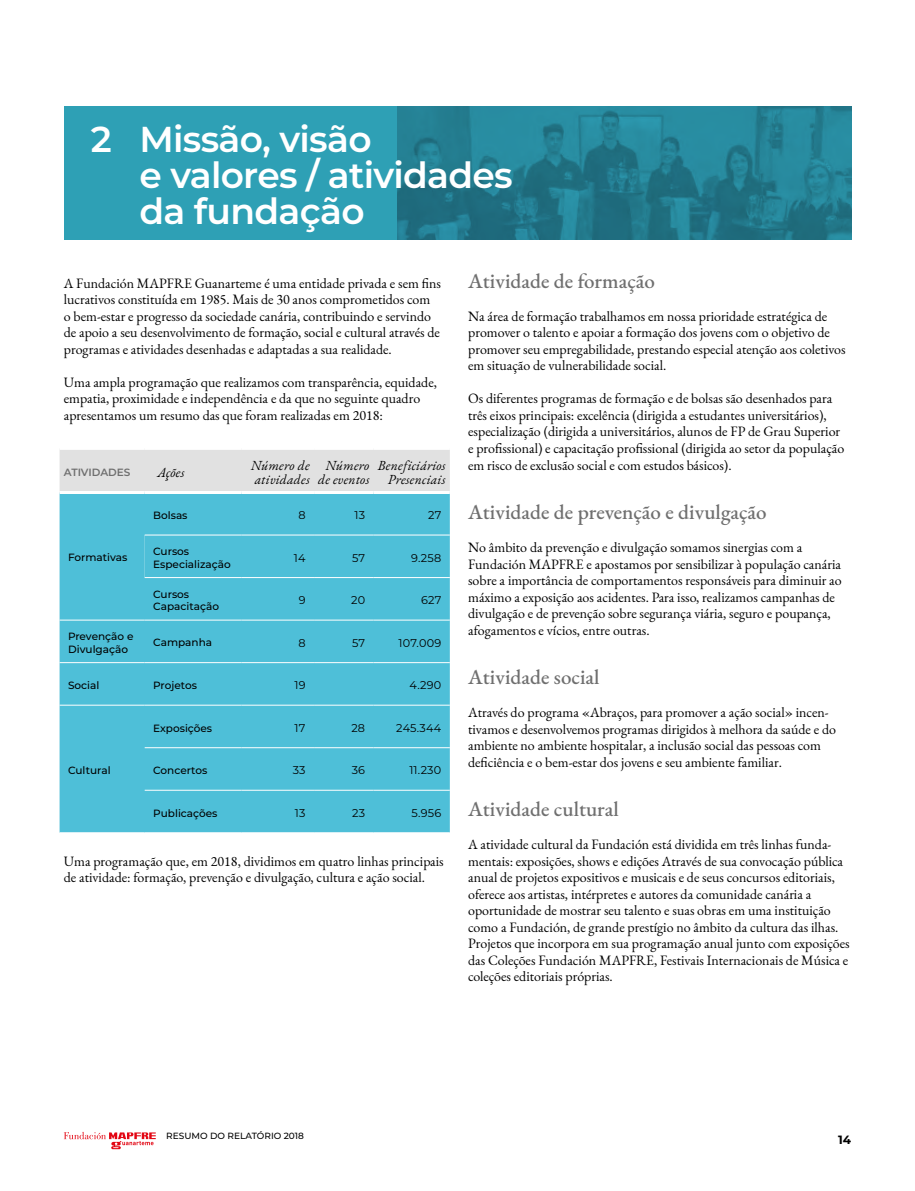
<style>
.page{position:relative;width:915px;height:1191px;background:#fff}
.page>*{position:absolute;margin:0;border:0;box-sizing:border-box;transform-origin:0 0}
.t1{font:600 36px/36px "Montserrat";letter-spacing:-.02em;color:#fff}
.t2{font:500 21px "EB Garamond";color:#6f6f6f}
.t3{font:13.95px/16.5px "EB Garamond";color:#000}
.t4{font:italic 13.5px/13.5px "EB Garamond";letter-spacing:.02em;color:#000}
.t5{font:700 12px "Montserrat";color:#000}
.t6{font:11.25px "Montserrat";letter-spacing:.02em;color:#000}
.t7{font:500 10.5px/12.6px "Montserrat";color:#000}
.t8{font:600 10.5px "Montserrat";color:#6f6f6f}
.t9{font:500 9px "Montserrat";color:#000}
</style>
<div class="page">
<div style="left:64px;top:106px;width:786px;height:134px;background:#2ea0b5"></div>
<div style="left:60px;top:450px;width:389px;height:41px;background:#e1e1e1"></div>
<div style="left:60px;top:494px;width:389px;height:338px;background:#4ebfd8"></div>
<div style="left:145px;top:536px;width:304px;height:41px;background:#4ebfd8"></div>
<hr style="left:145px;top:577px;width:97px;height:1px;background:#fff">
<hr style="left:242px;top:577px;width:72px;height:1px;background:#fff">
<hr style="left:314px;top:577px;width:59px;height:1px;background:#fff">
<hr style="left:373px;top:577px;width:76px;height:1px;background:#fff">
<hr style="left:60px;top:620px;width:85px;height:1px;background:#fff">
<hr style="left:60px;top:662px;width:85px;height:1px;background:#fff">
<hr style="left:60px;top:705px;width:85px;height:1px;background:#fff">
<hr style="left:145px;top:620px;width:97px;height:1px;background:#fff">
<hr style="left:242px;top:620px;width:72px;height:1px;background:#fff">
<hr style="left:314px;top:620px;width:59px;height:1px;background:#fff">
<hr style="left:373px;top:620px;width:76px;height:1px;background:#fff">
<hr style="left:145px;top:662px;width:97px;height:1px;background:#fff">
<hr style="left:242px;top:662px;width:72px;height:1px;background:#fff">
<hr style="left:314px;top:662px;width:59px;height:1px;background:#fff">
<hr style="left:373px;top:662px;width:76px;height:1px;background:#fff">
<hr style="left:145px;top:705px;width:97px;height:1px;background:#fff">
<hr style="left:242px;top:705px;width:72px;height:1px;background:#fff">
<hr style="left:314px;top:705px;width:59px;height:1px;background:#fff">
<hr style="left:373px;top:705px;width:76px;height:1px;background:#fff">
<hr style="left:145px;top:747px;width:97px;height:1px;background:#fff">
<hr style="left:242px;top:747px;width:72px;height:1px;background:#fff">
<hr style="left:314px;top:747px;width:59px;height:1px;background:#fff">
<hr style="left:373px;top:747px;width:76px;height:1px;background:#fff">
<hr style="left:145px;top:790px;width:97px;height:1px;background:#fff">
<hr style="left:242px;top:790px;width:72px;height:1px;background:#fff">
<hr style="left:314px;top:790px;width:59px;height:1px;background:#fff">
<hr style="left:373px;top:790px;width:76px;height:1px;background:#fff">
<hr style="left:145px;top:535px;width:97px;height:1px;background:#fff">
<hr style="left:242px;top:535px;width:72px;height:1px;background:#fff">
<hr style="left:314px;top:535px;width:59px;height:1px;background:#fff">
<hr style="left:373px;top:535px;width:76px;height:1px;background:#fff">
<img style="left:397px;top:106px;width:453px;height:134px">
<svg style="left:64px;top:1131px;width:92px;height:18px"></svg>
<h1 class="t1" style="left:139px;top:119px;width:374px;text-indent:-49px">2 Missão, visão<br>e valores / atividades da fundação</h1>
<p class="t3" style="left:64px;top:275px;width:378px">A Fundación MAPFRE Guanarteme é uma entidade privada e sem fins lucrativos constituída em 1985. Mais de 30 anos comprometidos com<br>o bem-estar e progresso da sociedade canária, contribuindo e servindo de apoio a seu desenvolvimento de formação, social e cultural através de programas e atividades desenhadas e adaptadas a sua realidade.</p>
<p class="t3" style="left:64px;top:374px;width:374px">Uma ampla programação que realizamos com transparência, equidade, empatia, proximidade e independência e da que no seguinte quadro apresentamos um resumo das que foram realizadas em 2018:</p>
<p class="t8" style="left:64px;top:465px;width:68px">ATIVIDADES</p>
<p class="t4" style="left:157px;top:466px;width:28px">Ações</p>
<p class="t4" style="left:251px;top:459px;width:61px">Número de atividades</p>
<p class="t4" style="left:318px;top:459px;width:53px;text-align:center">Número de eventos</p>
<p class="t4" style="left:378px;top:459px;width:69px;text-align:right">Beneficiários<br>Presenciais</p>
<p class="t7" style="left:68px;top:551px;width:61px">Formativas</p>
<p class="t7" style="left:153px;top:508px;width:36px">Bolsas</p>
<p class="t6" style="left:298px;top:507px;width:9px">8</p>
<p class="t6" style="left:354px;top:507px;width:12px">13</p>
<p class="t6" style="left:428px;top:507px;width:15px">27</p>
<p class="t7" style="left:153px;top:544px;width:79px">Cursos<br>Especialização</p>
<p class="t6" style="left:294px;top:550px;width:13px">14</p>
<p class="t6" style="left:352px;top:550px;width:15px">57</p>
<p class="t6" style="left:411px;top:550px;width:32px">9.258</p>
<p class="t7" style="left:153px;top:587px;width:67px">Cursos<br>Capacitação</p>
<p class="t6" style="left:298px;top:592px;width:8px">9</p>
<p class="t6" style="left:351px;top:592px;width:16px">20</p>
<p class="t6" style="left:421px;top:592px;width:22px">627</p>
<p class="t7" style="left:68px;top:629px;width:67px">Prevenção e<br>Divulgação</p>
<p class="t7" style="left:153px;top:636px;width:60px">Campanha</p>
<p class="t6" style="left:298px;top:635px;width:9px">8</p>
<p class="t6" style="left:352px;top:635px;width:15px">57</p>
<p class="t6" style="left:398px;top:635px;width:44px">107.009</p>
<p class="t7" style="left:68px;top:678px;width:33px">Social</p>
<p class="t7" style="left:153px;top:678px;width:45px">Projetos</p>
<p class="t6" style="left:294px;top:677px;width:13px">19</p>
<p class="t6" style="left:409px;top:677px;width:33px">4.290</p>
<p class="t7" style="left:68px;top:763px;width:44px">Cultural</p>
<p class="t7" style="left:153px;top:721px;width:60px">Exposições</p>
<p class="t6" style="left:294px;top:720px;width:12px">17</p>
<p class="t6" style="left:351px;top:720px;width:15px">28</p>
<p class="t6" style="left:396px;top:720px;width:46px">245.344</p>
<p class="t7" style="left:153px;top:763px;width:56px">Concertos</p>
<p class="t6" style="left:292px;top:762px;width:14px">33</p>
<p class="t6" style="left:351px;top:762px;width:15px">36</p>
<p class="t6" style="left:409px;top:762px;width:33px">11.230</p>
<p class="t7" style="left:153px;top:806px;width:66px">Publicações</p>
<p class="t6" style="left:295px;top:805px;width:12px">13</p>
<p class="t6" style="left:352px;top:805px;width:14px">23</p>
<p class="t6" style="left:411px;top:805px;width:31px">5.956</p>
<p class="t3" style="left:64px;top:852px;width:381px">Uma programação que, em 2018, dividimos em quatro linhas principais de atividade: formação, prevenção e divulgação, cultura e ação social.</p>
<h2 class="t2" style="left:468px;top:267px;width:188px">Atividade de formação</h2>
<p class="t3" style="left:468px;top:308px;width:379px">Na área de formação trabalhamos em nossa prioridade estratégica de promover o talento e apoiar a formação dos jovens com o objetivo de promover seu empregabilidade, prestando especial atenção aos coletivos em situação de vulnerabilidade social.</p>
<p class="t3" style="left:468px;top:390px;width:377px">Os diferentes programas de formação e de bolsas são desenhados para três eixos principais: excelência (dirigida a estudantes universitários), especialização (dirigida a universitários, alunos de FP de Grau Superior e profissional) e capacitação profissional (dirigida ao setor da população em risco de exclusão social e com estudos básicos).</p>
<h2 class="t2" style="left:468px;top:498px;width:300px">Atividade de prevenção e divulgação</h2>
<p class="t3" style="left:468px;top:539px;width:375px">No âmbito da prevenção e divulgação somamos sinergias com a Fundación MAPFRE e apostamos por sensibilizar à população canária sobre a importância de comportamentos responsáveis para diminuir ao máximo a exposição aos acidentes. Para isso, realizamos campanhas de divulgação e de prevenção sobre segurança viária, seguro e poupança, afogamentos e vícios, entre outras.</p>
<h2 class="t2" style="left:468px;top:663px;width:133px">Atividade social</h2>
<p class="t3" style="left:468px;top:704px;width:369px">Através do programa «Abraços, para promover a ação social» incen&shy;tivamos e desenvolvemos programas dirigidos à melhora da saúde e do ambiente no ambiente hospitalar, a inclusão social das pessoas com deficiência e o bem-estar dos jovens e seu ambiente familiar.</p>
<h2 class="t2" style="left:468px;top:795px;width:152px">Atividade cultural</h2>
<p class="t3" style="left:468px;top:836px;width:383px">A atividade cultural da Fundación está dividida em três linhas funda&shy;mentais: exposições, shows e edições Através de sua convocação pública anual de projetos expositivos e musicais e de seus concursos editoriais, oferece aos artistas, intérpretes e autores da comunidade canária a oportunidade de mostrar seu talento e suas obras em uma instituição como a Fundación, de grande prestígio no âmbito da cultura das ilhas.<br>Projetos que incorpora em sua programação anual junto com exposições das Coleções Fundación MAPFRE, Festivais Internacionais de Música e coleções editoriais próprias.</p>
<p class="t9" style="left:166px;top:1129px;width:139px">RESUMO DO RELATÓRIO 2018</p>
<p class="t5" style="left:837px;top:1131px;width:14px">14</p>
</div>
